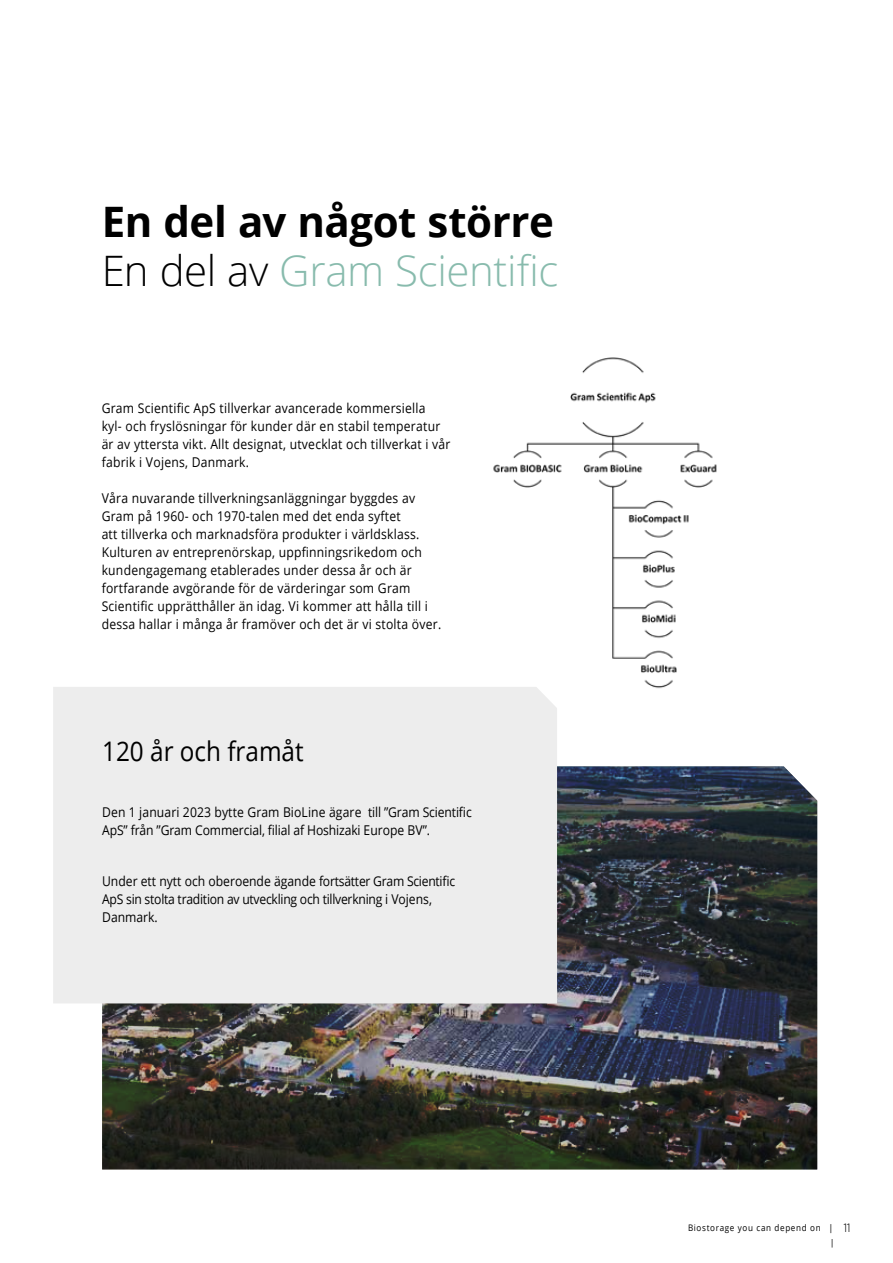
<style>
.page{position:relative;width:893px;height:1263px;background:#fff}
.page>*{position:absolute;margin:0;border:0;box-sizing:border-box;transform-origin:0 0}
.t1{font:700 42px/49.5px "Open Sans";letter-spacing:-.01em;color:#000}
.t2{font:27px "Open Sans";color:#000;scale:.9 1}
.t3{font:13.5px/18px "Open Sans";letter-spacing:.02em;color:#000;scale:.9 1}
.t4{font:13.5px/18px "Open Sans";letter-spacing:-.02em;color:#000;scale:.9 1}
.t5{font:13.5px/18px "Open Sans";letter-spacing:-.01em;color:#000;scale:.9 1}
.t6{font:300 semi-condensed 12px "Barlow";color:#000}
.t7{font:9px "Open Sans";letter-spacing:.08em;color:#000;scale:.9 1}
.t8{font:9px "Open Sans";letter-spacing:.08em;color:#000}
.t9{font:9px "Lato";color:#000}
.s1{font-weight:300}
.s2{font-weight:300;color:#88bbad}
</style>
<div class="page">
<img style="left:102px;top:766px;width:715px;height:403px">
<div style="left:53px;top:687px;width:504px;height:316px;background:#ededed"></div>
<img style="left:490px;top:357px;width:227px;height:395px">
<h1 class="t1" style="left:102px;top:196px;width:458px">En del av något större<br><span class="s1">En del av</span> <span class="s2">Gram Scientific</span></h1>
<p class="t3" style="left:102px;top:399px;width:389px">Gram Scientific ApS tillverkar avancerade kommersiella<br>kyl- och fryslösningar för kunder där en stabil temperatur är av yttersta vikt. Allt designat, utvecklat och tillverkat i vår fabrik i Vojens, Danmark.</p>
<p class="t3" style="left:102px;top:489px;width:379px">Våra nuvarande tillverkningsanläggningar byggdes av Gram på 1960- och 1970-talen med det enda syftet<br>att tillverka och marknadsföra produkter i världsklass.<br>Kulturen av entreprenörskap, uppfinningsrikedom och kundengagemang etablerades under dessa år och är fortfarande avgörande för de värderingar som Gram Scientific upprätthåller än idag. Vi kommer att hålla till i dessa hallar i många år framöver och det är vi stolta över.</p>
<h2 class="t2" style="left:102px;top:732px;width:225px">120 år och framåt</h2>
<p class="t5" style="left:102px;top:803px;width:412px">Den 1 januari 2023 bytte Gram BioLine ägare till ”Gram Scientific<br>ApS” från ”Gram Commercial, filial af Hoshizaki Europe BV”.</p>
<p class="t4" style="left:102px;top:872px;width:394px">Under ett nytt och oberoende ägande fortsätter Gram Scientific<br>ApS sin stolta tradition av utveckling och tillverkning i Vojens,<br>Danmark.</p>
<p class="t7" style="left:688px;top:1221px;width:149px">Biostorage you can depend on</p>
<p class="t6" style="left:843px;top:1219px;width:9px">11</p>
<p class="t8" style="left:828px;top:1221px;width:6px">|</p>
<p class="t9" style="left:831px;top:1236px;width:4px">|</p>
</div>
